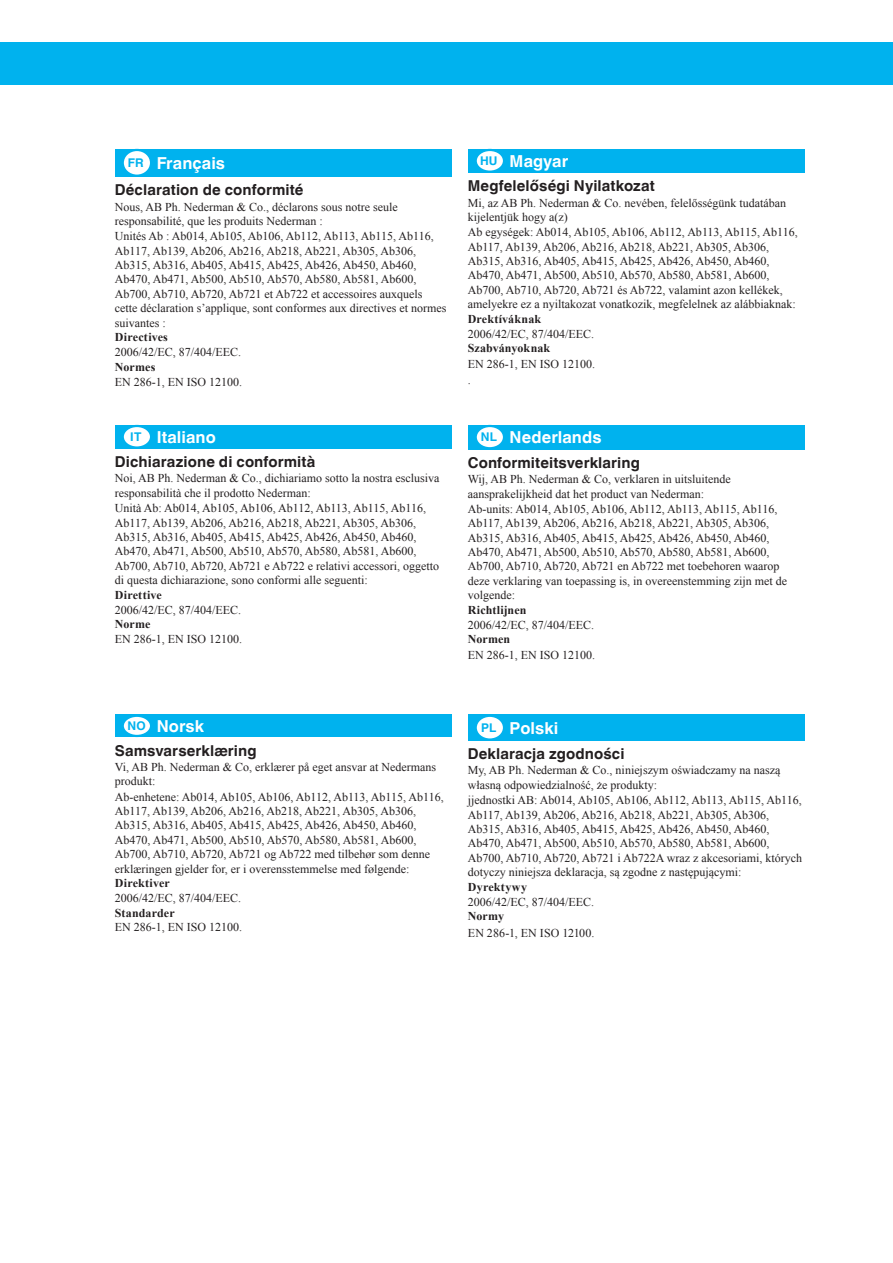
<style>
.page{position:relative;width:893px;height:1263px;background:#fff}
.page>*{position:absolute;margin:0;border:0;box-sizing:border-box;transform-origin:0 0}
.Language_heading{font:700 16.5px "Helvetica Linotype";letter-spacing:.005em;color:#fff}
.Decleration_heading{font:700 15px "Helvetica Linotype";letter-spacing:.01em;color:#231f20}
.decleration_body{font:12px/14.4px "Times New Roman";color:#231f20}
.directives_and_stand{font:700 12px "Times New Roman";letter-spacing:.01em;color:#231f20}
.technical_manager_te{font:12px "Times New Roman";letter-spacing:.005em;color:#231f20}
.directives_and_stand-2{font:12px "Times New Roman";color:#231f20}
.Symbols_-_Language_t{font:700 12px "Helvetica Linotype";letter-spacing:.015em;color:#00b2ee}
</style>
<div class="page">
<div style="left:0;top:43px;width:893px;height:42px;background:#00b2ee"></div>
<div style="left:115px;top:715px;width:336px;height:22px;background:#00b2ee"></div>
<div style="left:123px;top:716px;width:28px;height:20px;background:#fff;border-radius:50%"></div>
<div style="left:122px;top:715px;width:30px;height:22px;border:2px solid #00b2ee;border-radius:50%"></div>
<div style="left:468px;top:425px;width:336px;height:24px;background:#00b2ee"></div>
<div style="left:476px;top:426px;width:28px;height:22px;background:#fff;border-radius:50%"></div>
<div style="left:475px;top:425px;width:30px;height:24px;border:2px solid #00b2ee;border-radius:50%"></div>
<div style="left:115px;top:425px;width:336px;height:24px;background:#00b2ee"></div>
<div style="left:123px;top:426px;width:28px;height:22px;background:#fff;border-radius:50%"></div>
<div style="left:122px;top:425px;width:30px;height:24px;border:2px solid #00b2ee;border-radius:50%"></div>
<div style="left:468px;top:149px;width:336px;height:24px;background:#00b2ee"></div>
<div style="left:476px;top:150px;width:28px;height:22px;background:#fff;border-radius:50%"></div>
<div style="left:475px;top:149px;width:30px;height:24px;border:2px solid #00b2ee;border-radius:50%"></div>
<div style="left:468px;top:715px;width:336px;height:26px;background:#00b2ee"></div>
<div style="left:476px;top:716px;width:28px;height:23px;background:#fff;border-radius:50%"></div>
<div style="left:475px;top:715px;width:30px;height:26px;border:2px solid #00b2ee;border-radius:50%"></div>
<div style="left:115px;top:149px;width:336px;height:28px;background:#00b2ee"></div>
<div style="left:123px;top:150px;width:28px;height:26px;background:#fff;border-radius:50%"></div>
<div style="left:122px;top:149px;width:30px;height:28px;border:2px solid #00b2ee;border-radius:50%"></div>
<p class="Symbols_-_Language_t" style="left:128px;top:156px;width:17px">FR</p>
<p class="Language_heading" style="left:157px;top:153px;width:70px">Français</p>
<p class="Decleration_heading" style="left:115px;top:181px;width:190px">Déclaration de conformité</p>
<p class="decleration_body" style="left:115px;top:199px;width:284px">Nous, AB Ph. Nederman &amp; Co., déclarons sous notre seule responsabilité, que les produits Nederman :</p>
<p class="decleration_body" style="left:115px;top:229px;width:333px">Unités Ab : Ab014, Ab105, Ab106, Ab112, Ab113, Ab115, Ab116, Ab117, Ab139, Ab206, Ab216, Ab218, Ab221, Ab305, Ab306, Ab315, Ab316, Ab405, Ab415, Ab425, Ab426, Ab450, Ab460, Ab470, Ab471, Ab500, Ab510, Ab570, Ab580, Ab581, Ab600, Ab700, Ab710, Ab720, Ab721 et Ab722 et accessoires auxquels cette déclaration s’applique, sont conformes aux directives et normes suivantes :</p>
<p class="directives_and_stand" style="left:115px;top:329px;width:55px">Directives</p>
<p class="decleration_body" style="left:115px;top:345px;width:128px">2006/42/EC, 87/404/EEC.</p>
<p class="directives_and_stand" style="left:115px;top:358px;width:42px">Normes</p>
<p class="decleration_body" style="left:115px;top:375px;width:129px">EN 286-1, EN ISO 12100.</p>
<p class="Symbols_-_Language_t" style="left:130px;top:430px;width:13px">IT</p>
<p class="Language_heading" style="left:157px;top:427px;width:61px">Italiano</p>
<p class="Decleration_heading" style="left:115px;top:453px;width:202px">Dichiarazione di conformità</p>
<p class="decleration_body" style="left:115px;top:471px;width:326px">Noi, AB Ph. Nederman &amp; Co., dichiariamo sotto la nostra esclusiva responsabilità che il prodotto Nederman:</p>
<p class="decleration_body" style="left:115px;top:501px;width:326px">Unità Ab: Ab014, Ab105, Ab106, Ab112, Ab113, Ab115, Ab116, Ab117, Ab139, Ab206, Ab216, Ab218, Ab221, Ab305, Ab306, Ab315, Ab316, Ab405, Ab415, Ab425, Ab426, Ab450, Ab460, Ab470, Ab471, Ab500, Ab510, Ab570, Ab580, Ab581, Ab600, Ab700, Ab710, Ab720, Ab721 e Ab722 e relativi accessori, oggetto di questa dichiarazione, sono conformi alle seguenti:</p>
<p class="directives_and_stand" style="left:115px;top:586px;width:49px">Direttive</p>
<p class="decleration_body" style="left:115px;top:602px;width:128px">2006/42/EC, 87/404/EEC.</p>
<p class="directives_and_stand" style="left:115px;top:616px;width:37px">Norme</p>
<p class="decleration_body" style="left:115px;top:632px;width:129px">EN 286-1, EN ISO 12100.</p>
<p class="Symbols_-_Language_t" style="left:480px;top:154px;width:19px">HU</p>
<p class="Language_heading" style="left:510px;top:151px;width:60px">Magyar</p>
<p class="Decleration_heading" style="left:468px;top:177px;width:189px">Megfelelőségi Nyilatkozat</p>
<p class="decleration_body" style="left:468px;top:195px;width:320px">Mi, az AB Ph. Nederman &amp; Co. nevében, felelősségünk tudatában kijelentjük hogy a(z)</p>
<p class="decleration_body" style="left:468px;top:225px;width:331px">Ab egységek: Ab014, Ab105, Ab106, Ab112, Ab113, Ab115, Ab116, Ab117, Ab139, Ab206, Ab216, Ab218, Ab221, Ab305, Ab306, Ab315, Ab316, Ab405, Ab415, Ab425, Ab426, Ab450, Ab460, Ab470, Ab471, Ab500, Ab510, Ab570, Ab580, Ab581, Ab600, Ab700, Ab710, Ab720, Ab721 és Ab722, valamint azon kellékek, amelyekre ez a nyiltakozat vonatkozik, megfelelnek az alábbiaknak:</p>
<p class="directives_and_stand" style="left:468px;top:310px;width:75px">Drektíváknak</p>
<p class="decleration_body" style="left:468px;top:326px;width:128px">2006/42/EC, 87/404/EEC.</p>
<p class="directives_and_stand" style="left:468px;top:340px;width:84px">Szabványoknak</p>
<p class="decleration_body" style="left:468px;top:356px;width:129px">EN 286-1, EN ISO 12100.</p>
<p class="technical_manager_te" style="left:468px;top:372px;width:4px">.</p>
<p class="Symbols_-_Language_t" style="left:481px;top:430px;width:18px">NL</p>
<p class="Language_heading" style="left:510px;top:428px;width:93px">Nederlands</p>
<p class="Decleration_heading" style="left:468px;top:454px;width:174px">Conformiteitsverklaring</p>
<p class="decleration_body" style="left:468px;top:472px;width:265px">Wij, AB Ph. Nederman &amp; Co, verklaren in uitsluitende aansprakelijkheid dat het product van Nederman:</p>
<p class="decleration_body" style="left:468px;top:501px;width:321px">Ab-units: Ab014, Ab105, Ab106, Ab112, Ab113, Ab115, Ab116, Ab117, Ab139, Ab206, Ab216, Ab218, Ab221, Ab305, Ab306, Ab315, Ab316, Ab405, Ab415, Ab425, Ab426, Ab450, Ab460, Ab470, Ab471, Ab500, Ab510, Ab570, Ab580, Ab581, Ab600, Ab700, Ab710, Ab720, Ab721 en Ab722 met toebehoren waarop deze verklaring van toepassing is, in overeenstemming zijn met de volgende:</p>
<p class="directives_and_stand" style="left:468px;top:601px;width:60px">Richtlijnen</p>
<p class="decleration_body" style="left:468px;top:617px;width:128px">2006/42/EC, 87/404/EEC.</p>
<p class="directives_and_stand" style="left:468px;top:631px;width:44px">Normen</p>
<p class="decleration_body" style="left:468px;top:647px;width:129px">EN 286-1, EN ISO 12100.</p>
<p class="Symbols_-_Language_t" style="left:127px;top:719px;width:20px">NO</p>
<p class="Language_heading" style="left:157px;top:716px;width:49px">Norsk</p>
<p class="Decleration_heading" style="left:115px;top:742px;width:143px">Samsvarserklæring</p>
<p class="decleration_body" style="left:115px;top:759px;width:323px">Vi, AB Ph. Nederman &amp; Co, erklærer på eget ansvar at Nedermans produkt:</p>
<p class="decleration_body" style="left:115px;top:789px;width:330px">Ab-enhetene: Ab014, Ab105, Ab106, Ab112, Ab113, Ab115, Ab116, Ab117, Ab139, Ab206, Ab216, Ab218, Ab221, Ab305, Ab306, Ab315, Ab316, Ab405, Ab415, Ab425, Ab426, Ab450, Ab460, Ab470, Ab471, Ab500, Ab510, Ab570, Ab580, Ab581, Ab600, Ab700, Ab710, Ab720, Ab721 og Ab722 med tilbehør som denne erklæringen gjelder for, er i overensstemmelse med følgende:</p>
<p class="directives_and_stand" style="left:115px;top:875px;width:56px">Direktiver</p>
<p class="decleration_body" style="left:115px;top:891px;width:128px">2006/42/EC, 87/404/EEC.</p>
<p class="directives_and_stand" style="left:115px;top:904px;width:61px">Standarder</p>
<p class="directives_and_stand-2" style="left:115px;top:919px;width:129px">EN 286-1, EN ISO 12100.</p>
<p class="Symbols_-_Language_t" style="left:481px;top:721px;width:17px">PL</p>
<p class="Language_heading" style="left:510px;top:718px;width:50px">Polski</p>
<p class="Decleration_heading" style="left:468px;top:745px;width:158px">Deklaracja zgodności</p>
<p class="decleration_body" style="left:468px;top:763px;width:314px">My, AB Ph. Nederman &amp; Co., niniejszym oświadczamy na naszą własną odpowiedzialność, że produkty:</p>
<p class="decleration_body" style="left:468px;top:793px;width:336px">jjednostki AB: Ab014, Ab105, Ab106, Ab112, Ab113, Ab115, Ab116, Ab117, Ab139, Ab206, Ab216, Ab218, Ab221, Ab305, Ab306, Ab315, Ab316, Ab405, Ab415, Ab425, Ab426, Ab450, Ab460, Ab470, Ab471, Ab500, Ab510, Ab570, Ab580, Ab581, Ab600, Ab700, Ab710, Ab720, Ab721 i Ab722A wraz z akcesoriami, których dotyczy niniejsza deklaracja, są zgodne z następującymi:</p>
<p class="directives_and_stand" style="left:468px;top:878px;width:61px">Dyrektywy</p>
<p class="decleration_body" style="left:468px;top:894px;width:128px">2006/42/EC, 87/404/EEC.</p>
<p class="directives_and_stand" style="left:468px;top:908px;width:38px">Normy</p>
<p class="technical_manager_te" style="left:468px;top:925px;width:128px">EN 286-1, EN ISO 12100.</p>
</div>
